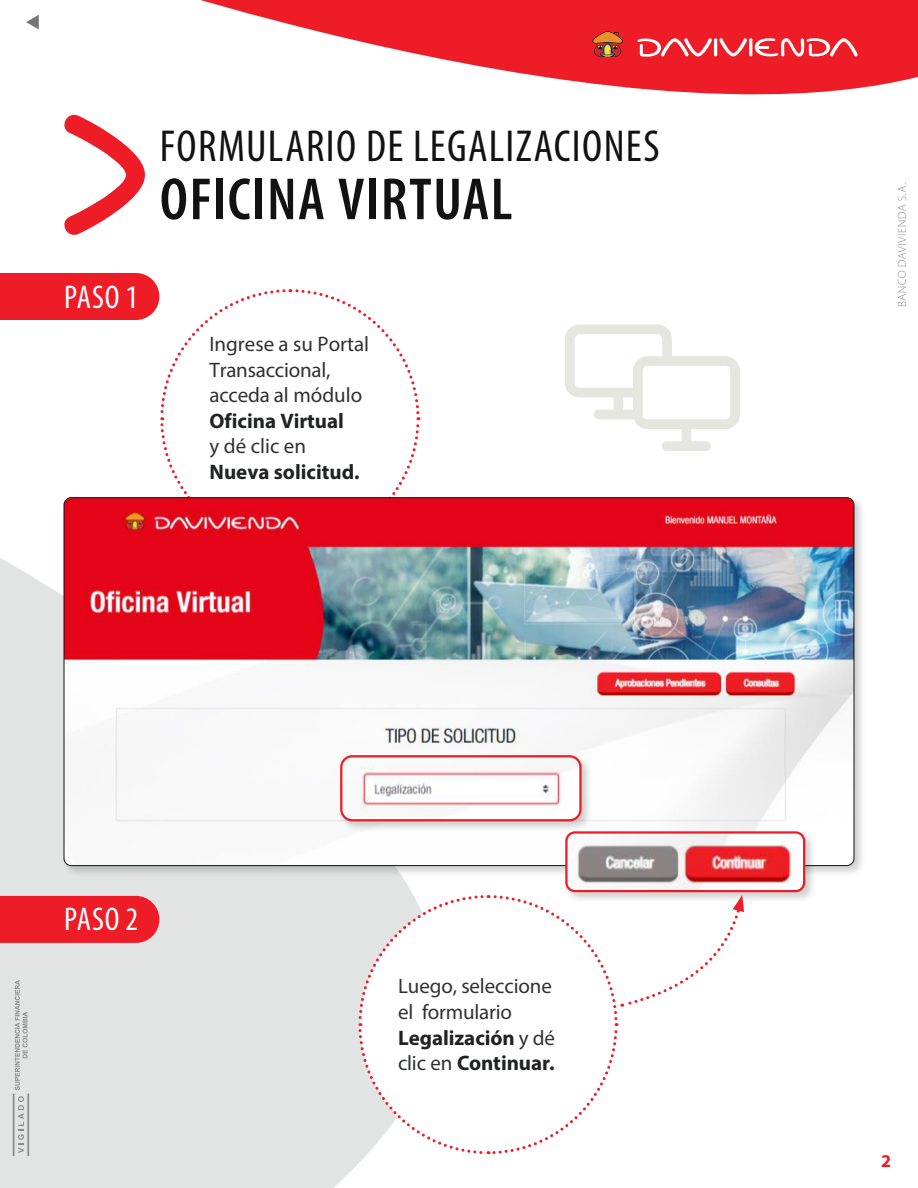
<style>
.page{position:relative;width:918px;height:1188px;background:#fff}
.page>*{position:absolute;margin:0;border:0;box-sizing:border-box;transform-origin:0 0}
.t1{font:120px "toulemonde";color:#ed1c27}
.t2{font:600 condensed 60px "Myriad Pro";letter-spacing:.025em;color:#121212}
.t3{font:condensed 45px "Myriad Pro";letter-spacing:.03em;color:#121212}
.t4{font:condensed 33px "Myriad Pro";letter-spacing:.025em;color:#fff}
.t5{font:21px/25.7px "Myriad Pro";letter-spacing:-.005em;color:#303231}
.t6{font:700 21px "Myriad Pro";color:#212222}
.t7{font:700 18px "Myriad Pro";color:#ed1c27}
.s1{font-weight:700;color:#212222}
</style>
<div class="page">
<div style="left:0;top:558px;width:413px;height:630px;background:#e2e4e4"></div>
<svg style="left:200px;top:0;width:718px;height:199px"></svg>
<svg style="left:637px;top:37px;width:221px;height:21px"></svg>
<svg style="left:591px;top:31px;width:34px;height:27px"></svg>
<svg style="left:565px;top:325px;width:175px;height:126px"></svg>
<svg style="left:26px;top:15px;width:13px;height:14px"></svg>
<svg style="left:898px;top:183px;width:8px;height:123px"></svg>
<svg style="left:13px;top:980px;width:16px;height:176px;background:#cdcfcf"></svg>
<svg style="left:0;top:273px;width:421px;height:222px"></svg>
<div style="left:0;top:896px;width:159px;height:47px;background:#ed1c27"></div>
<div style="left:62px;top:495px;width:803px;height:382px;background:#121212;opacity:.2"></div>
<img style="left:64px;top:498px;width:790px;height:368px">
<div style="left:563px;top:829px;width:254px;height:74px;background:#121212;opacity:.2"></div>
<img style="left:566px;top:832px;width:238px;height:59px">
<div style="left:565px;top:831px;width:240px;height:61px;border:2px solid #ed1c27;border-radius:9px"></div>
<div style="left:338px;top:753px;width:255px;height:79px;background:#121212;opacity:.2"></div>
<img style="left:341px;top:756px;width:239px;height:64px">
<div style="left:340px;top:755px;width:242px;height:66px;border:2px solid #ed1c27;border-radius:11px"></div>
<svg style="left:357px;top:894px;width:387px;height:262px"></svg>
<h1 class="t1" style="left:45px;top:123px;width:122px">C</h1>
<h3 class="t3" style="left:160px;top:119px;width:502px">FORMULARIO DE LEGALIZACIONES</h3>
<h2 class="t2" style="left:160px;top:167px;width:354px">OFICINA VIRTUAL</h2>
<h3 class="t4" style="left:64px;top:277px;width:76px">PASO 1</h3>
<p class="t5" style="left:210px;top:331px;width:161px">Ingrese a su Portal<br>Transaccional, acceda al módulo</p>
<p class="t6" style="left:210px;top:407px;width:136px">Oficina Virtual</p>
<p class="t5" style="left:210px;top:433px;width:98px">y dé clic en</p>
<p class="t6" style="left:210px;top:458px;width:152px">Nueva solicitud.</p>
<h3 class="t4" style="left:64px;top:900px;width:76px">PASO 2</h3>
<p class="t5" style="left:398px;top:973px;width:158px">Luego, seleccione el formulario<br><span class="s1">Legalización</span> y dé clic en <span class="s1">Continuar.</span></p>
<p class="t7" style="left:881px;top:1149px;width:11px">2</p>
</div>
